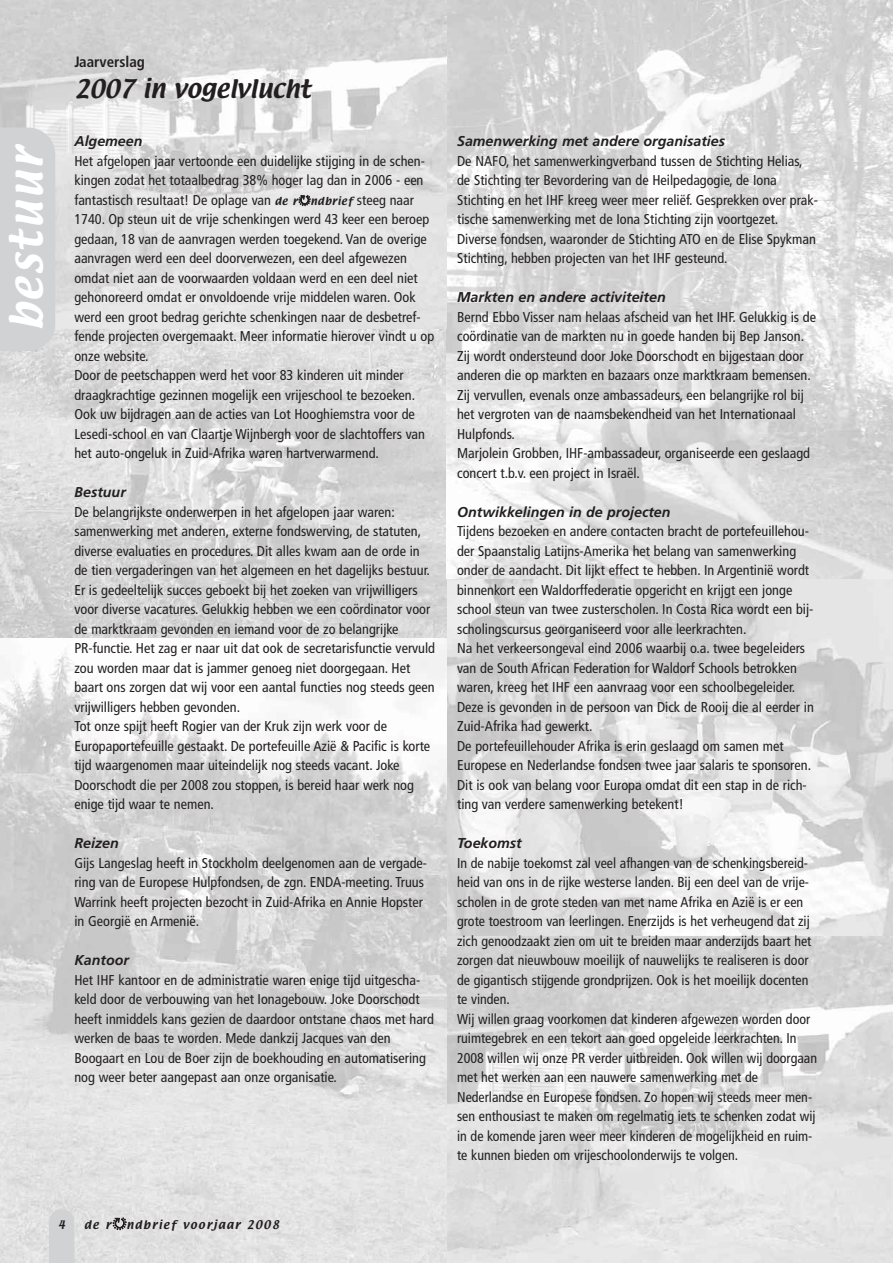
<style>
.page{position:relative;width:893px;height:1263px;background:#fff}
.page>*{position:absolute;margin:0;border:0;box-sizing:border-box;transform-origin:0 0}
.t1{font:40.5px "Textile";color:#fff}
.t2{font:22.5px "Textile";color:#231f20}
.t3{font:700 condensed 15px "Frutiger";color:#231f20}
.t4{font:condensed 14.25px/19.5px "Frutiger";color:#231f20}
.t5{font:italic 700 14.25px "Frutiger";color:#231f20}
.t6{font:10.5px "Textile";letter-spacing:.135em;color:#231f20}
.s1{font-family:"Textile";font-stretch:normal;font-size:9.75px}
.s2{font-family:"Remedy Double Extras";font-stretch:normal}
.s3{font-family:"Remedy Double Extras";font-size:16.5px}
</style>
<div class="page">
<img style="left:446px;top:578px;width:447px;height:373px">
<img style="left:0;top:328px;width:446px;height:935px">
<img style="left:446px;top:0;width:447px;height:578px">
<img style="left:447px;top:936px;width:446px;height:327px">
<img style="left:0;top:0;width:446px;height:328px">
<svg style="left:49px;top:1209px;width:25px;height:54px"></svg>
<div style="left:0;top:128px;width:55px;height:223px;background:#d1d2d4"></div>
<h1 class="t1" style="left:5px;top:331px;width:189px;rotate:-90deg">bestuur</h1>
<p class="t3" style="left:74px;top:55px;width:72px">Jaarverslag</p>
<h2 class="t2" style="left:74px;top:77px;width:238px">2007 in vogelvlucht</h2>
<p class="t5" style="left:74px;top:136px;width:70px">Algemeen</p>
<p class="t4" style="left:74px;top:152px;width:361px">Het afgelopen jaar vertoonde een duidelijke stijging in de schen&shy;kingen zodat het totaalbedrag 38% hoger lag dan in 2006 - een fantastisch resultaat! De oplage van <span class="s1">de r</span><span class="s2">ç</span><span class="s1">ndbrief</span> steeg naar 1740. Op steun uit de vrije schenkingen werd 43 keer een beroep gedaan, 18 van de aanvragen werden toegekend. Van de overige aanvragen werd een deel doorverwezen, een deel afgewezen omdat niet aan de voorwaarden voldaan werd en een deel niet gehonoreerd omdat er onvoldoende vrije middelen waren. Ook werd een groot bedrag gerichte schenkingen naar de desbetref&shy;fende projecten overgemaakt. Meer informatie hierover vindt u op onze website.<br>Door de peetschappen werd het voor 83 kinderen uit minder draagkrachtige gezinnen mogelijk een vrijeschool te bezoeken.<br>Ook uw bijdragen aan de acties van Lot Hooghiemstra voor de Lesedi-school en van Claartje Wijnbergh voor de slachtoffers van het auto-ongeluk in Zuid-Afrika waren hartverwarmend.</p>
<p class="t5" style="left:74px;top:487px;width:53px">Bestuur</p>
<p class="t4" style="left:74px;top:503px;width:362px">De belangrijkste onderwerpen in het afgelopen jaar waren: samenwerking met anderen, externe fondswerving, de statuten, diverse evaluaties en procedures. Dit alles kwam aan de orde in de tien vergaderingen van het algemeen en het dagelijks bestuur.<br>Er is gedeeltelijk succes geboekt bij het zoeken van vrijwilligers voor diverse vacatures. Gelukkig hebben we een coördinator voor de marktkraam gevonden en iemand voor de zo belangrijke PR-functie. Het zag er naar uit dat ook de secretarisfunctie vervuld zou worden maar dat is jammer genoeg niet doorgegaan. Het baart ons zorgen dat wij voor een aantal functies nog steeds geen vrijwilligers hebben gevonden.<br>Tot onze spijt heeft Rogier van der Kruk zijn werk voor de Europaportefeuille gestaakt. De portefeuille Azië &amp; Pacific is korte tijd waargenomen maar uiteindelijk nog steeds vacant. Joke Doorschodt die per 2008 zou stoppen, is bereid haar werk nog enige tijd waar te nemen.</p>
<p class="t5" style="left:74px;top:838px;width:46px">Reizen</p>
<p class="t4" style="left:74px;top:854px;width:354px">Gijs Langeslag heeft in Stockholm deelgenomen aan de vergade&shy;ring van de Europese Hulpfondsen, de zgn. ENDA-meeting. Truus Warrink heeft projecten bezocht in Zuid-Afrika en Annie Hopster in Georgië en Armenië.</p>
<p class="t5" style="left:74px;top:955px;width:56px">Kantoor</p>
<p class="t4" style="left:74px;top:971px;width:361px">Het IHF kantoor en de administratie waren enige tijd uitgescha&shy;keld door de verbouwing van het Ionagebouw. Joke Doorschodt heeft inmiddels kans gezien de daardoor ontstane chaos met hard werken de baas te worden. Mede dankzij Jacques van den Boogaart en Lou de Boer zijn de boekhouding en automatisering nog weer beter aangepast aan onze organisatie.</p>
<p class="t6" style="left:58px;top:1219px;width:9px">4</p>
<p class="t6" style="left:84px;top:1219px;width:196px">de r<span class="s3">ç</span>ndbrief voorjaar 2008</p>
<p class="t5" style="left:457px;top:136px;width:270px">Samenwerking met andere organisaties</p>
<p class="t4" style="left:457px;top:152px;width:362px">De NAFO, het samenwerkingverband tussen de Stichting Helias, de Stichting ter Bevordering van de Heilpedagogie, de Iona Stichting en het IHF kreeg weer meer reliëf. Gesprekken over prak&shy;tische samenwerking met de Iona Stichting zijn voortgezet.<br>Diverse fondsen, waaronder de Stichting ATO en de Elise Spykman Stichting, hebben projecten van het IHF gesteund.</p>
<p class="t5" style="left:457px;top:292px;width:210px">Markten en andere activiteiten</p>
<p class="t4" style="left:457px;top:308px;width:360px">Bernd Ebbo Visser nam helaas afscheid van het IHF. Gelukkig is de coördinatie van de markten nu in goede handen bij Bep Janson.<br>Zij wordt ondersteund door Joke Doorschodt en bijgestaan door anderen die op markten en bazaars onze marktkraam bemensen.<br>Zij vervullen, evenals onze ambassadeurs, een belangrijke rol bij het vergroten van de naamsbekendheid van het Internationaal Hulpfonds.<br>Marjolein Grobben, IHF-ambassadeur, organiseerde een geslaagd concert t.b.v. een project in Israël.</p>
<p class="t5" style="left:457px;top:506px;width:215px">Ontwikkelingen in de projecten</p>
<p class="t4" style="left:457px;top:523px;width:358px">Tijdens bezoeken en andere contacten bracht de portefeuillehou&shy;der Spaanstalig Latijns-Amerika het belang van samenwerking onder de aandacht. Dit lijkt effect te hebben. In Argentinië wordt binnenkort een Waldorffederatie opgericht en krijgt een jonge school steun van twee zusterscholen. In Costa Rica wordt een bij&shy;scholingscursus georganiseerd voor alle leerkrachten.<br>Na het verkeersongeval eind 2006 waarbij o.a. twee begeleiders van de South African Federation for Waldorf Schools betrokken waren, kreeg het IHF een aanvraag voor een schoolbegeleider.<br>Deze is gevonden in de persoon van Dick de Rooij die al eerder in Zuid-Afrika had gewerkt.<br>De portefeuillehouder Afrika is erin geslaagd om samen met Europese en Nederlandse fondsen twee jaar salaris te sponsoren.<br>Dit is ook van belang voor Europa omdat dit een stap in de rich&shy;ting van verdere samenwerking betekent!</p>
<p class="t5" style="left:457px;top:838px;width:66px">Toekomst</p>
<p class="t4" style="left:457px;top:854px;width:361px">In de nabije toekomst zal veel afhangen van de schenkingsbereid&shy;heid van ons in de rijke westerse landen. Bij een deel van de vrije&shy;scholen in de grote steden van met name Afrika en Azië is er een grote toestroom van leerlingen. Enerzijds is het verheugend dat zij zich genoodzaakt zien om uit te breiden maar anderzijds baart het zorgen dat nieuwbouw moeilijk of nauwelijks te realiseren is door de gigantisch stijgende grondprijzen. Ook is het moeilijk docenten te vinden.<br>Wij willen graag voorkomen dat kinderen afgewezen worden door ruimtegebrek en een tekort aan goed opgeleide leerkrachten. In 2008 willen wij onze PR verder uitbreiden. Ook willen wij doorgaan met het werken aan een nauwere samenwerking met de Nederlandse en Europese fondsen. Zo hopen wij steeds meer men&shy;sen enthousiast te maken om regelmatig iets te schenken zodat wij in de komende jaren weer meer kinderen de mogelijkheid en ruim&shy;te kunnen bieden om vrijeschoolonderwijs te volgen.</p>
</div>
